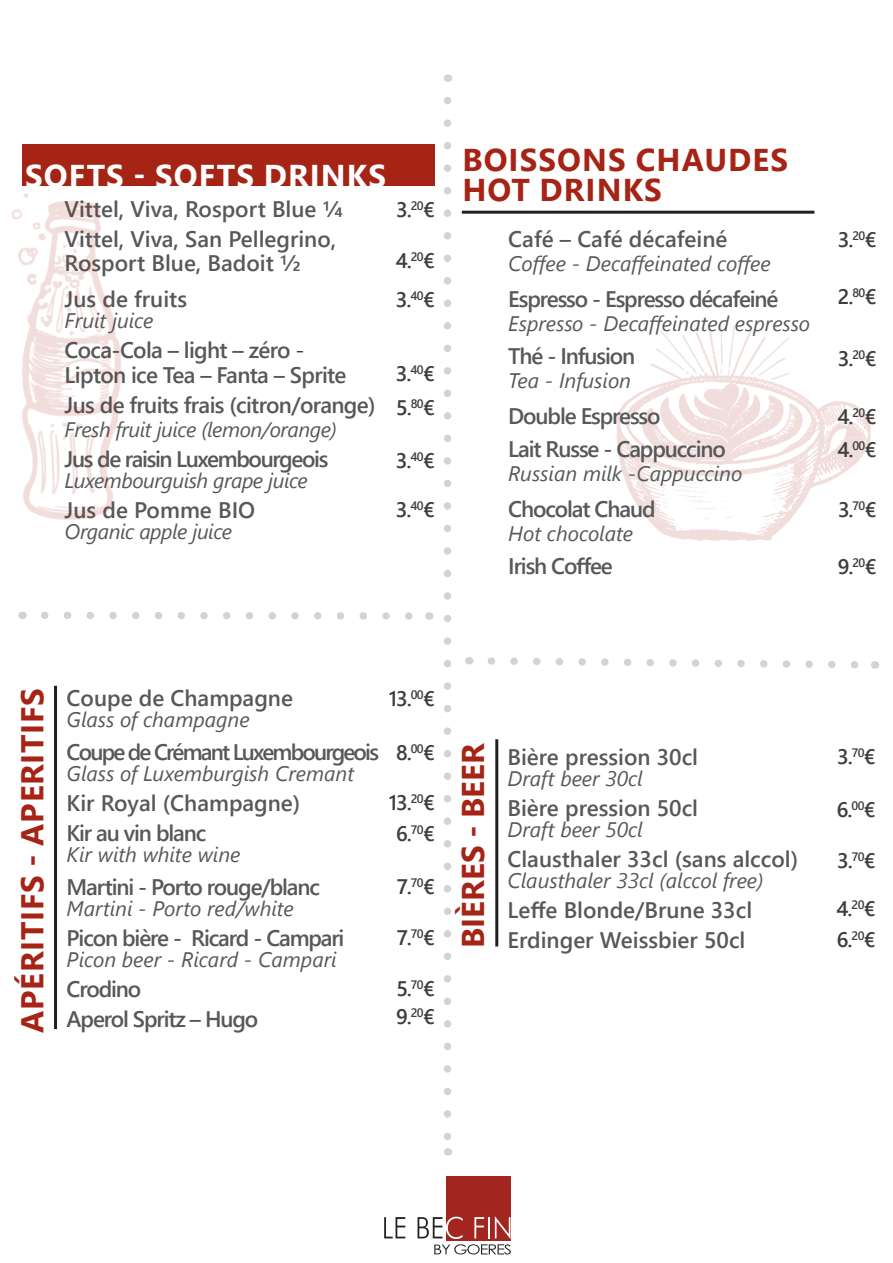
<style>
.page{position:relative;width:893px;height:1263px;background:#fff}
.page>*{position:absolute;margin:0;border:0;box-sizing:border-box;transform-origin:0 0}
.t1{font:700 31.5px "Segoe UI";letter-spacing:.025em;color:#a52416}
.t2{font:700 31.5px "Segoe UI";letter-spacing:.035em;color:#fff}
.t3{font:700 31.5px "Segoe UI";letter-spacing:.005em;color:#a52416}
.t4{font:600 22.5px/24px "Segoe UI";color:#57585a}
.t5{font:600 22.5px "Segoe UI";letter-spacing:-.05em;color:#57585a}
.t6{font:600 22.5px "Segoe UI";letter-spacing:-.03em;color:#57585a}
.t7{font:600 22.5px "Segoe UI";letter-spacing:-.08em;color:#57585a}
.t8{font:600 22.5px "Segoe UI";letter-spacing:-.06em;color:#57585a}
.t9{font:italic 21px "Segoe UI";color:#57585a}
.t10{font:600 21px "Segoe UI";color:#3e3e3f}
.t11{font:italic 21px "Segoe UI";letter-spacing:-.02em;color:#57585a}
.s1{font-weight:400;color:#3e3e3f}
</style>
<div class="page">
<img style="left:617px;top:325px;width:254px;height:216px">
<div style="left:446px;top:1176px;width:65px;height:65px;background:#a22520"></div>
<svg style="left:384px;top:1217px;width:21px;height:21px"></svg>
<svg style="left:418px;top:1216px;width:93px;height:38px"></svg>
<svg style="left:444px;top:101px;width:7px;height:1040px"></svg>
<div style="left:23px;top:144px;width:412px;height:42px;background:#a52416"></div>
<svg style="left:487px;top:657px;width:389px;height:12px"></svg>
<svg style="left:41px;top:611px;width:389px;height:9px"></svg>
<hr style="left:54px;top:686px;width:3px;height:343px;background:#231f20">
<hr style="left:462px;top:211px;width:352px;height:3px;background:#231f20">
<img style="left:12px;top:144px;width:109px;height:376px">
<hr style="left:495px;top:739px;width:3px;height:207px;background:#231f20">
<p class="t2" style="left:25px;top:146px;width:363px">SOFTS - SOFTS DRINKS</p>
<p class="t4" style="left:65px;top:195px;width:280px">Vittel, Viva, Rosport Blue ¼</p>
<p class="t4" style="left:65px;top:225px;width:273px">Vittel, Viva, San Pellegrino,<br>Rosport Blue, Badoit ½</p>
<p class="t4" style="left:65px;top:285px;width:124px">Jus de fruits</p>
<p class="t9" style="left:65px;top:300px;width:90px">Fruit juice</p>
<p class="t6" style="left:65px;top:328px;width:241px">Coca-Cola – light – zéro <span class="s1">-</span></p>
<p class="t6" style="left:65px;top:354px;width:283px">Lipton ice Tea – Fanta – Sprite</p>
<p class="t6" style="left:65px;top:384px;width:312px">Jus de fruits frais (citron/orange)</p>
<p class="t11" style="left:65px;top:410px;width:274px">Fresh fruit juice (lemon/orange)</p>
<p class="t8" style="left:65px;top:438px;width:265px">Jus de raisin Luxembourgeois</p>
<p class="t11" style="left:65px;top:461px;width:245px">Luxembourguish grape juice</p>
<p class="t4" style="left:65px;top:496px;width:192px">Jus de Pomme BIO</p>
<p class="t11" style="left:65px;top:512px;width:169px">Organic apple juice</p>
<p class="t10" style="left:396px;top:190px;width:40px">3.<sup>20</sup>€</p>
<p class="t10" style="left:396px;top:241px;width:41px">4.<sup>20</sup>€</p>
<p class="t10" style="left:396px;top:280px;width:40px">3.<sup>40</sup>€</p>
<p class="t10" style="left:396px;top:353px;width:40px">3.<sup>40</sup>€</p>
<p class="t10" style="left:396px;top:388px;width:40px">5.<sup>80</sup>€</p>
<p class="t10" style="left:396px;top:440px;width:40px">3.<sup>40</sup>€</p>
<p class="t10" style="left:396px;top:490px;width:40px">3.<sup>40</sup>€</p>
<p class="t1" style="left:462px;top:131px;width:327px">BOISSONS CHAUDES</p>
<p class="t1" style="left:462px;top:161px;width:201px">HOT DRINKS</p>
<p class="t4" style="left:508px;top:225px;width:221px">Café – Café décafeiné</p>
<p class="t9" style="left:508px;top:244px;width:264px">Coffee - Decaffeinated coffee</p>
<p class="t5" style="left:508px;top:278px;width:272px">Espresso - Espresso décafeiné</p>
<p class="t9" style="left:508px;top:304px;width:303px">Espresso - Decaffeinated espresso</p>
<p class="t5" style="left:508px;top:335px;width:128px">Thé - Infusion</p>
<p class="t9" style="left:508px;top:361px;width:124px">Tea - Infusion</p>
<p class="t5" style="left:508px;top:395px;width:154px">Double Espresso</p>
<p class="t5" style="left:508px;top:428px;width:219px">Lait Russe - Cappuccino</p>
<p class="t9" style="left:508px;top:454px;width:235px">Russian milk -Cappuccino</p>
<p class="t5" style="left:508px;top:488px;width:149px">Chocolat Chaud</p>
<p class="t9" style="left:508px;top:514px;width:126px">Hot chocolate</p>
<p class="t5" style="left:508px;top:545px;width:106px">Irish Coffee</p>
<p class="t10" style="left:838px;top:220px;width:40px">3.<sup>20</sup>€</p>
<p class="t10" style="left:838px;top:277px;width:40px">2.<sup>80</sup>€</p>
<p class="t10" style="left:838px;top:338px;width:40px">3.<sup>20</sup>€</p>
<p class="t10" style="left:837px;top:397px;width:41px">4.<sup>20</sup>€</p>
<p class="t10" style="left:837px;top:430px;width:41px">4.<sup>00</sup>€</p>
<p class="t10" style="left:838px;top:490px;width:40px">3.<sup>70</sup>€</p>
<p class="t10" style="left:838px;top:547px;width:40px">9.<sup>20</sup>€</p>
<p class="t1" style="left:3px;top:1033px;width:346px;rotate:-90deg">APÉRITIFS - APERITIFS</p>
<p class="t4" style="left:67px;top:684px;width:228px">Coupe de Champagne</p>
<p class="t9" style="left:67px;top:700px;width:185px">Glass of champagne</p>
<p class="t7" style="left:67px;top:731px;width:314px">Coupe de Crémant Luxembourgeois</p>
<p class="t9" style="left:67px;top:754px;width:289px">Glass of Luxemburgish Cremant</p>
<p class="t4" style="left:67px;top:789px;width:235px">Kir Royal (Champagne)</p>
<p class="t5" style="left:67px;top:812px;width:141px">Kir au vin blanc</p>
<p class="t9" style="left:67px;top:835px;width:175px">Kir with white wine</p>
<p class="t5" style="left:67px;top:866px;width:255px">Martini - Porto rouge/blanc</p>
<p class="t9" style="left:67px;top:889px;width:229px">Martini - Porto red/white</p>
<p class="t5" style="left:67px;top:917px;width:279px">Picon bière - Ricard - Campari</p>
<p class="t9" style="left:67px;top:940px;width:272px">Picon beer - Ricard - Campari</p>
<p class="t5" style="left:67px;top:968px;width:76px">Crodino</p>
<p class="t5" style="left:67px;top:998px;width:193px">Aperol Spritz – Hugo</p>
<p class="t10" style="left:389px;top:679px;width:48px">13.<sup>00</sup>€</p>
<p class="t10" style="left:396px;top:733px;width:40px">8.<sup>00</sup>€</p>
<p class="t10" style="left:389px;top:783px;width:48px">13.<sup>20</sup>€</p>
<p class="t10" style="left:396px;top:814px;width:40px">6.<sup>70</sup>€</p>
<p class="t10" style="left:397px;top:867px;width:40px">7.<sup>70</sup>€</p>
<p class="t10" style="left:397px;top:918px;width:40px">7.<sup>70</sup>€</p>
<p class="t10" style="left:396px;top:969px;width:40px">5.<sup>70</sup>€</p>
<p class="t10" style="left:396px;top:997px;width:40px">9.<sup>20</sup>€</p>
<p class="t3" style="left:443px;top:948px;width:207px;rotate:-90deg">BIÈRES - BEER</p>
<p class="t4" style="left:507px;top:743px;width:192px">Bière pression 30cl</p>
<p class="t9" style="left:507px;top:759px;width:137px">Draft beer 30cl</p>
<p class="t4" style="left:507px;top:794px;width:192px">Bière pression 50cl</p>
<p class="t9" style="left:507px;top:810px;width:137px">Draft beer 50cl</p>
<p class="t4" style="left:507px;top:845px;width:292px">Clausthaler 33cl (sans alccol)</p>
<p class="t9" style="left:507px;top:861px;width:258px">Clausthaler 33cl (alccol free)</p>
<p class="t4" style="left:507px;top:896px;width:246px">Leffe Blonde/Brune 33cl</p>
<p class="t4" style="left:507px;top:926px;width:240px">Erdinger Weissbier 50cl</p>
<p class="t10" style="left:837px;top:737px;width:40px">3.<sup>70</sup>€</p>
<p class="t10" style="left:837px;top:789px;width:40px">6.<sup>00</sup>€</p>
<p class="t10" style="left:837px;top:840px;width:40px">3.<sup>70</sup>€</p>
<p class="t10" style="left:836px;top:888px;width:41px">4.<sup>20</sup>€</p>
<p class="t10" style="left:837px;top:920px;width:40px">6.<sup>20</sup>€</p>
</div>
